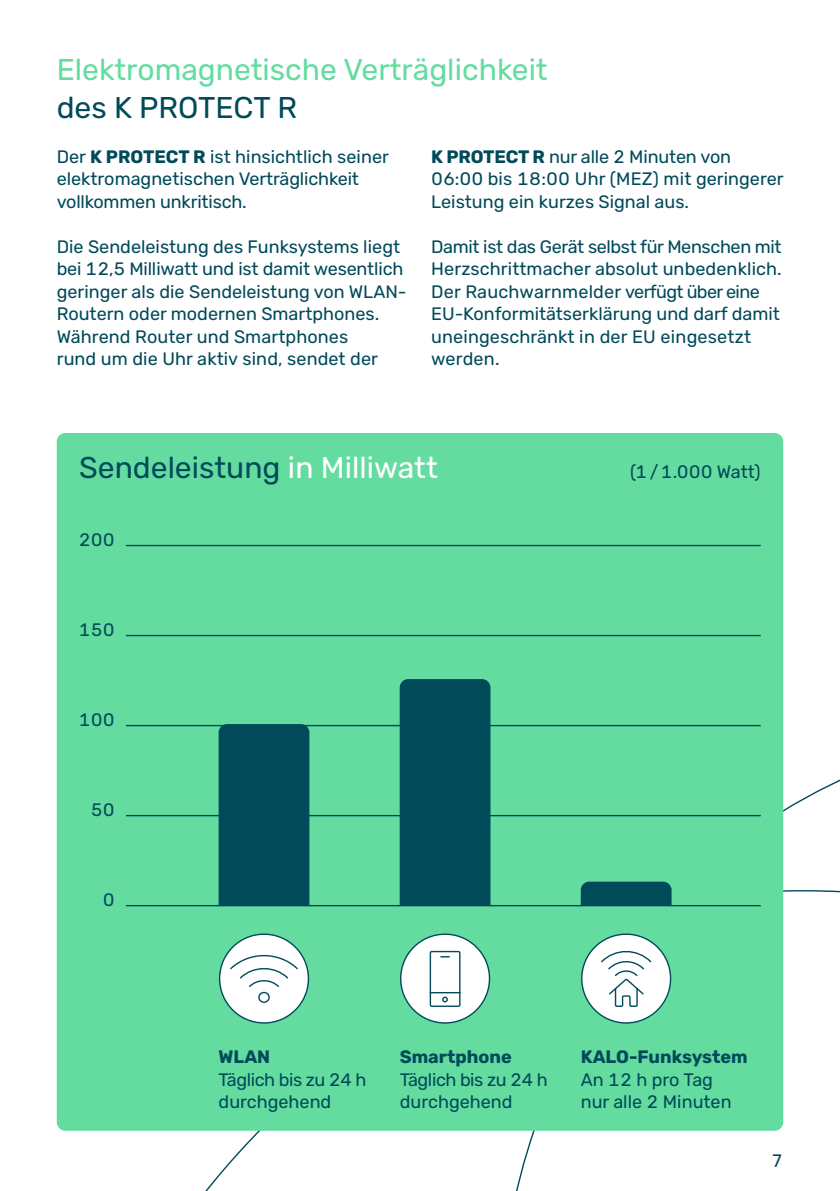
<style>
.page{position:relative;width:840px;height:1191px;background:#fff}
.page>*{position:absolute;margin:0;border:0;box-sizing:border-box;transform-origin:0 0}
.t1{font:30px "Rubik KALO Regular";color:#004a5a}
.t2{font:30px "Rubik KALO Regular";color:#64dca0}
.t3{font:18px/22.4px "Rubik KALO Regular";color:#004a5a}
.t4{font:18px "Rubik KALO Bold";color:#004a5a}
.s1{font-family:"Rubik KALO Bold"}
.s2{color:#fff}
</style>
<div class="page">
<svg style="left:506px;top:740px;width:333px;height:451px"></svg>
<div style="left:57px;top:433px;width:725px;height:697px;background:#64dca0;border-radius:9px"></div>
<hr style="left:126px;top:905px;width:634px;height:1px;background:#004a5a">
<hr style="left:126px;top:815px;width:634px;height:1px;background:#004a5a">
<hr style="left:126px;top:725px;width:634px;height:1px;background:#004a5a">
<hr style="left:126px;top:635px;width:634px;height:1px;background:#004a5a">
<hr style="left:126px;top:545px;width:634px;height:1px;background:#004a5a">
<div style="left:219px;top:934px;width:89px;height:89px;background:#fff;border-radius:50%"></div>
<svg style="left:229px;top:951px;width:70px;height:52px"></svg>
<div style="left:400px;top:934px;width:89px;height:89px;background:#fff;border-radius:50%"></div>
<svg style="left:429px;top:950px;width:32px;height:57px"></svg>
<div style="left:581px;top:934px;width:89px;height:89px;background:#fff;border-radius:50%"></div>
<svg style="left:601px;top:951px;width:51px;height:56px"></svg>
<div style="left:218px;top:724px;width:91px;height:181px;background:#004a5a"></div>
<div style="left:580px;top:881px;width:91px;height:24px;background:#004a5a"></div>
<div style="left:399px;top:679px;width:91px;height:226px;background:#004a5a"></div>
<h1 class="t2" style="left:57px;top:53px;width:492px">Elektromagnetische Verträglichkeit</h1>
<h1 class="t1" style="left:57px;top:91px;width:242px">des K PROTECT R</h1>
<p class="t3" style="left:57px;top:146px;width:333px">Der <span class="s1">K PROTECT R</span> ist hinsichtlich seiner elektromagnetischen Verträglichkeit vollkommen unkritisch.</p>
<p class="t3" style="left:57px;top:236px;width:351px">Die Sendeleistung des Funksystems liegt bei 12,5 Milliwatt und ist damit wesentlich geringer als die Sendeleistung von WLAN-Routern oder modernen Smartphones.<br>Während Router und Smartphones<br>rund um die Uhr aktiv sind, sendet der</p>
<p class="t3" style="left:431px;top:146px;width:354px"><span class="s1">K PROTECT R</span> nur alle 2 Minuten von<br>06:00 bis 18:00 Uhr (MEZ) mit geringerer<br>Leistung ein kurzes Signal aus.</p>
<p class="t3" style="left:431px;top:236px;width:352px">Damit ist das Gerät selbst für Menschen mit Herzschrittmacher absolut unbedenklich.<br>Der Rauchwarnmelder verfügt über eine EU-Konformitätserklärung und darf damit uneingeschränkt in der EU eingesetzt werden.</p>
<h1 class="t1" style="left:79px;top:450px;width:360px">Sendeleistung <span class="s2">in Milliwatt</span></h1>
<p class="t3" style="left:629px;top:461px;width:132px">(1/1.000 Watt)</p>
<p class="t3" style="left:79px;top:528px;width:37px">200</p>
<p class="t3" style="left:79px;top:618px;width:37px">150</p>
<p class="t3" style="left:79px;top:708px;width:37px">100</p>
<p class="t3" style="left:91px;top:798px;width:25px">50</p>
<p class="t3" style="left:103px;top:888px;width:13px">0</p>
<p class="t4" style="left:218px;top:1046px;width:53px">WLAN</p>
<p class="t3" style="left:218px;top:1068px;width:149px">Täglich bis zu 24 h durchgehend</p>
<p class="t4" style="left:399px;top:1046px;width:113px">Smartphone</p>
<p class="t3" style="left:399px;top:1068px;width:149px">Täglich bis zu 24 h durchgehend</p>
<p class="t4" style="left:580px;top:1046px;width:168px">KALO-Funksystem</p>
<p class="t3" style="left:580px;top:1068px;width:152px">An 12 h pro Tag nur alle 2 Minuten</p>
<p class="t3" style="left:770px;top:1150px;width:13px">7</p>
</div>
